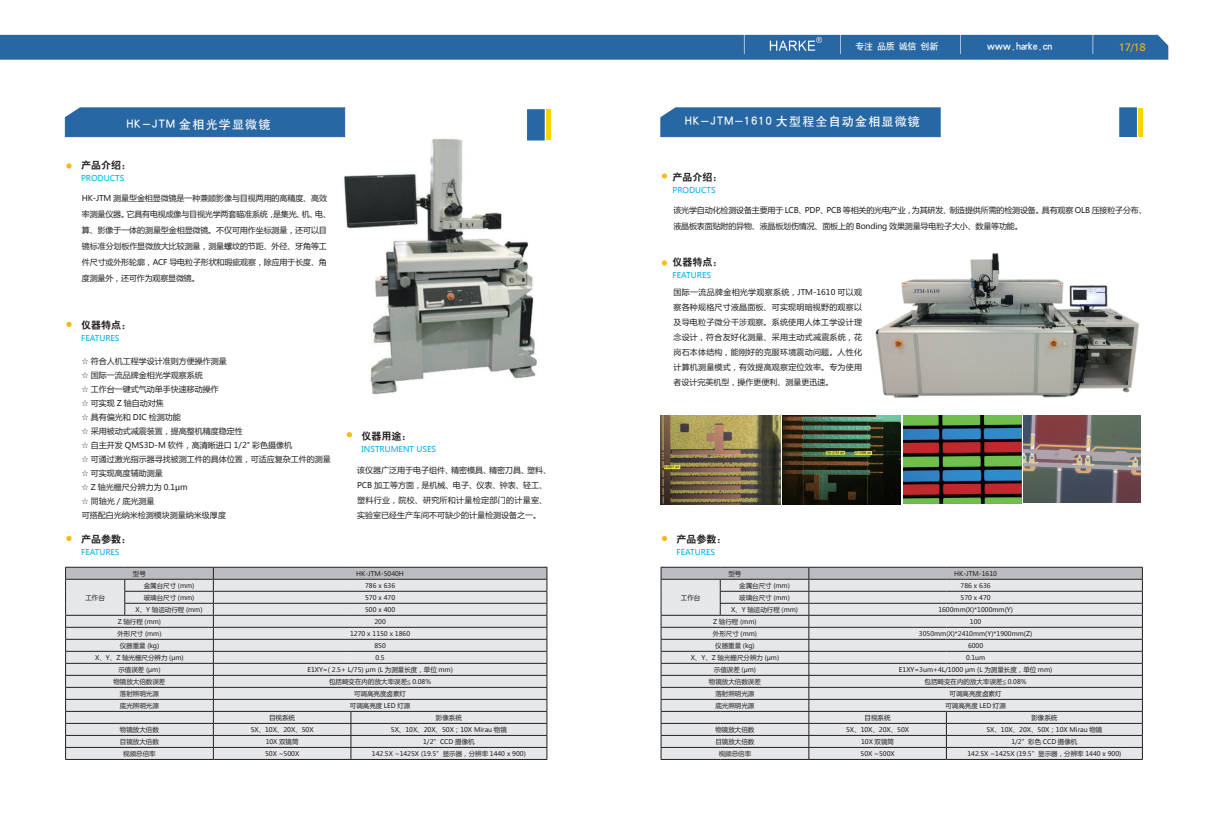
<style>
.page{position:relative;width:1208px;height:825px;background:#fff}
.page>*{position:absolute;margin:0;border:0;box-sizing:border-box;transform-origin:0 0}
.t1{font:12px "H Yb 1 gj";letter-spacing:.1em;color:#fff}
.t2{font:11px "H Yb 1 gj";letter-spacing:-.03em;color:#fff}
.t3{font:11px "Humanist 777 BT Roman B";color:#fcb814}
.t4{font:10px "H Yb 2 gj";color:#231f20}
.t5{font:9px "H Yb 1 gj";letter-spacing:-.03em;color:#fff}
.t6{font:8px/14px "Microsoft Ya Hei";color:#231f20}
.t7{font:8px/16px "Microsoft Ya Hei";letter-spacing:-.02em;color:#231f20}
.t8{font:8px "Microsoft Ya Hei";color:#00aeef}
.t9{font:6.5px "Microsoft Ya Hei";color:#231f20}
</style>
<div class="page">
<img style="left:0;top:34px;width:1169px;height:26px">
<img style="left:764px;top:35px;width:60px;height:19px">
<img style="left:875px;top:253px;width:264px;height:145px">
<img style="left:329px;top:119px;width:222px;height:275px">
<svg style="left:66px;top:163px;width:6px;height:6px"></svg>
<svg style="left:66px;top:322px;width:6px;height:5px"></svg>
<svg style="left:347px;top:432px;width:5px;height:5px"></svg>
<svg style="left:65px;top:107px;width:280px;height:30px;background:#2b6aa5"></svg>
<div style="left:527px;top:110px;width:17px;height:30px;background:#2767a4"></div>
<div style="left:1119px;top:108px;width:17px;height:29px;background:#2767a4;border:1px solid #2767a4"></div>
<hr style="left:546px;top:110px;width:4px;height:30px;background:#fed304">
<hr style="left:1138px;top:108px;width:4px;height:28px;background:#fed304">
<svg style="left:66px;top:536px;width:6px;height:5px"></svg>
<svg style="left:662px;top:536px;width:5px;height:5px"></svg>
<svg style="left:65px;top:568px;width:482px;height:191px;background:#d3d3d5"></svg>
<hr style="left:65px;top:759px;width:60px;height:1px;background:#231f20">
<hr style="left:125px;top:759px;width:88px;height:1px;background:#231f20">
<hr style="left:213px;top:759px;width:138px;height:1px;background:#231f20">
<hr style="left:351px;top:759px;width:196px;height:1px;background:#231f20">
<hr style="left:65px;top:567px;width:60px;height:1px;background:#231f20">
<hr style="left:125px;top:567px;width:88px;height:1px;background:#231f20">
<hr style="left:213px;top:567px;width:138px;height:1px;background:#231f20">
<hr style="left:351px;top:567px;width:196px;height:1px;background:#231f20">
<svg style="left:660px;top:567px;width:483px;height:192px;background:#cccdce"></svg>
<hr style="left:660px;top:759px;width:60px;height:1px;background:#231f20">
<hr style="left:720px;top:759px;width:89px;height:1px;background:#231f20">
<hr style="left:809px;top:759px;width:137px;height:1px;background:#231f20">
<hr style="left:946px;top:759px;width:196px;height:1px;background:#231f20">
<hr style="left:660px;top:567px;width:60px;height:1px;background:#231f20">
<hr style="left:720px;top:567px;width:89px;height:1px;background:#231f20">
<hr style="left:809px;top:567px;width:137px;height:1px;background:#231f20">
<hr style="left:946px;top:567px;width:196px;height:1px;background:#231f20">
<svg style="left:660px;top:107px;width:280px;height:30px;background:#2c6aa6"></svg>
<svg style="left:662px;top:260px;width:5px;height:6px"></svg>
<svg style="left:662px;top:173px;width:5px;height:6px"></svg>
<img style="left:660px;top:415px;width:120px;height:90px">
<img style="left:782px;top:415px;width:118px;height:89px">
<img style="left:903px;top:415px;width:118px;height:88px">
<img style="left:1023px;top:416px;width:117px;height:87px">
<h1 class="t1" style="left:127px;top:118px;width:145px">HK-JTM 金相光学显微镜</h1>
<h3 class="t4" style="left:81px;top:160px;width:51px">产品介绍：</h3>
<p class="t8" style="left:81px;top:173px;width:45px">PRODUCTS</p>
<p class="t6" style="left:82px;top:190px;width:251px;line-height:16px">HK-JTM 测量型金相显微镜是一种兼顾影像与目视两用的高精度、高效率测量仪器。它具有电视成像与目视光学两套瞄准系统，是集光、机、电、算、影像于一体的测量型金相显微镜。不仅可用作坐标测量，还可以目镜标准分划板作显微放大比较测量，测量螺纹的节距、外径、牙角等工件尺寸或外形轮廓，ACF 导电粒子形状和瑕疵观察，除应用于长度、角度测量外，还可作为观察显微镜。</p>
<h3 class="t4" style="left:81px;top:320px;width:51px">仪器特点：</h3>
<p class="t8" style="left:81px;top:333px;width:40px">FEATURES</p>
<p class="t6" style="left:82px;top:353px;width:250px">☆ 符合人机工程学设计准则方便操作测量<br>☆ 国际一流品牌金相光学观察系统<br>☆ 工作台一键式气动单手快速移动操作<br>☆ 可实现 Z 轴自动对焦<br>☆ 具有偏光和 DIC 检测功能<br>☆ 采用被动式减震装置，提高整机精度稳定性<br>☆ 自主开发 QMS3D-M 软件，高清晰进口 1/2" 彩色摄像机<br>☆ 可通过激光指示器寻找被测工件的具体位置，可适应复杂工件的测量☆ 可实现高度辅助测量<br>☆ Z 轴光栅尺分辨力为 0.1μm<br>☆ 同轴光 / 底光测量<br>可搭配白光纳米检测模块测量纳米级厚度</p>
<h3 class="t4" style="left:81px;top:534px;width:51px">产品参数：</h3>
<p class="t8" style="left:81px;top:547px;width:40px">FEATURES</p>
<h3 class="t4" style="left:361px;top:431px;width:51px">仪器用途：</h3>
<p class="t8" style="left:361px;top:443px;width:76px">INSTRUMENT USES</p>
<p class="t6" style="left:357px;top:462px;width:196px;line-height:15px">该仪器广泛用于电子组件、精密模具、精密刀具、塑料、<br>PCB 加工等方面，是机械、电子、仪表、钟表、轻工、塑料行业，院校、研究所和计量检定部门的计量室、实验室已经生产车间不可缺少的计量检测设备之一。</p>
<p class="t9" style="left:133px;top:569px;width:14px">型号</p>
<p class="t9" style="left:356px;top:569px;width:49px">HK-JTM-5040H</p>
<p class="t9" style="left:144px;top:581px;width:52px">金属台尺寸 (mm)</p>
<p class="t9" style="left:365px;top:581px;width:31px">786 x 636</p>
<p class="t9" style="left:144px;top:593px;width:52px">玻璃台尺寸 (mm)</p>
<p class="t9" style="left:365px;top:593px;width:31px">570 x 470</p>
<p class="t9" style="left:136px;top:605px;width:68px">X、Y 轴运动行程 (mm)</p>
<p class="t9" style="left:365px;top:605px;width:31px">500 x 400</p>
<p class="t9" style="left:118px;top:617px;width:45px">Z 轴行程 (mm)</p>
<p class="t9" style="left:374px;top:617px;width:13px">200</p>
<p class="t9" style="left:117px;top:629px;width:46px">外形尺寸 (mm)</p>
<p class="t9" style="left:350px;top:629px;width:61px">1270 x 1150 x 1860</p>
<p class="t9" style="left:120px;top:641px;width:41px">仪器重量 (kg)</p>
<p class="t9" style="left:374px;top:641px;width:13px">850</p>
<p class="t9" style="left:95px;top:653px;width:90px">X、Y、Z 轴光栅尺分辨力 (μm)</p>
<p class="t9" style="left:375px;top:653px;width:11px">0.5</p>
<p class="t9" style="left:118px;top:665px;width:44px">示值误差 (μm)</p>
<p class="t9" style="left:307px;top:665px;width:147px">E1XY=( 2.5+ L/75) μm (L 为测量长度，单位 mm)</p>
<p class="t9" style="left:113px;top:677px;width:54px">物镜放大倍数误差</p>
<p class="t9" style="left:329px;top:677px;width:103px">包括畸变在内的放大率误差≦ 0.08%</p>
<p class="t9" style="left:120px;top:689px;width:41px">落射照明光源</p>
<p class="t9" style="left:354px;top:689px;width:53px">可调高亮度卤素灯</p>
<p class="t9" style="left:120px;top:701px;width:41px">底光照明光源</p>
<p class="t9" style="left:350px;top:701px;width:62px">可调高亮度 LED 灯源</p>
<p class="t9" style="left:269px;top:713px;width:27px">目视系统</p>
<p class="t9" style="left:436px;top:713px;width:27px">影像系统</p>
<p class="t9" style="left:120px;top:725px;width:41px">物镜放大倍数</p>
<p class="t9" style="left:251px;top:725px;width:64px">5X、10X、20X、50X</p>
<p class="t9" style="left:391px;top:725px;width:117px">5X、10X、20X、50X；10X Mirau 物镜</p>
<p class="t9" style="left:120px;top:737px;width:40px">目镜放大倍数</p>
<p class="t9" style="left:266px;top:737px;width:34px">10X 双镜筒</p>
<p class="t9" style="left:423px;top:737px;width:53px">1/2”CCD 摄像机</p>
<p class="t9" style="left:123px;top:749px;width:34px">视频总倍率</p>
<p class="t9" style="left:265px;top:749px;width:36px">50X ~500X</p>
<p class="t9" style="left:372px;top:749px;width:155px">142.5X ~1425X (19.5”显示器，分辨率 1440 x 900)</p>
<p class="t9" style="left:85px;top:593px;width:21px">工作台</p>
<h3 class="t5" style="left:855px;top:41px;width:84px">专注 品质 诚信 创新</h3>
<h2 class="t2" style="left:986px;top:41px;width:67px">www.harke.cn</h2>
<h1 class="t1" style="left:685px;top:115px;width:236px">HK-JTM-1610 大型程全自动金相显微镜</h1>
<h3 class="t4" style="left:672px;top:172px;width:51px">产品介绍：</h3>
<p class="t8" style="left:672px;top:184px;width:45px">PRODUCTS</p>
<h2 class="t3" style="left:1119px;top:40px;width:28px">17/18</h2>
<p class="t7" style="left:673px;top:201px;width:475px">该光学自动化检测设备主要用于 LCB、PDP、PCB 等相关的光电产业，为其研发、制造提供所需的检测设备。具有观察 OLB 压接粒子分布、液晶板表面贴附的异物、液晶板划伤情况、面板上的 Bonding 效果测量导电粒子大小、数量等功能。</p>
<h3 class="t4" style="left:672px;top:257px;width:51px">仪器特点：</h3>
<p class="t8" style="left:672px;top:269px;width:40px">FEATURES</p>
<p class="t6" style="left:673px;top:284px;width:190px;line-height:15px;text-align:justify">国际一流品牌金相光学观察系统，JTM-1610 可以观察各种规格尺寸液晶面板、可实现明暗视野的观察以及导电粒子微分干涉观察。系统使用人体工学设计理念设计，符合友好化测量、采用主动式减震系统，花岗石本体结构，能刚好的克服环境震动问题。人性化计算机测量模式，有效提高观察定位效率。专为使用者设计完美机型，操作更便利、测量更迅速。</p>
<h3 class="t4" style="left:676px;top:534px;width:51px">产品参数：</h3>
<p class="t8" style="left:676px;top:547px;width:40px">FEATURES</p>
<p class="t9" style="left:728px;top:569px;width:14px">型号</p>
<p class="t9" style="left:954px;top:569px;width:44px">HK-JTM-1610</p>
<p class="t9" style="left:739px;top:581px;width:52px">金属台尺寸 (mm)</p>
<p class="t9" style="left:960px;top:581px;width:31px">786 x 636</p>
<p class="t9" style="left:739px;top:593px;width:52px">玻璃台尺寸 (mm)</p>
<p class="t9" style="left:960px;top:593px;width:31px">570 x 470</p>
<p class="t9" style="left:731px;top:605px;width:68px">X、Y 轴运动行程 (mm)</p>
<p class="t9" style="left:938px;top:605px;width:76px">1600mm(X)*1000mm(Y)</p>
<p class="t9" style="left:713px;top:617px;width:45px">Z 轴行程 (mm)</p>
<p class="t9" style="left:970px;top:617px;width:13px">100</p>
<p class="t9" style="left:713px;top:629px;width:46px">外形尺寸 (mm)</p>
<p class="t9" style="left:919px;top:629px;width:115px">3050mm(X)*2410mm(Y)*1900mm(Z)</p>
<p class="t9" style="left:715px;top:641px;width:41px">仪器重量 (kg)</p>
<p class="t9" style="left:968px;top:641px;width:17px">6000</p>
<p class="t9" style="left:691px;top:653px;width:90px">X、Y、Z 轴光栅尺分辨力 (μm)</p>
<p class="t9" style="left:966px;top:653px;width:21px">0.1um</p>
<p class="t9" style="left:714px;top:665px;width:44px">示值误差 (μm)</p>
<p class="t9" style="left:899px;top:665px;width:155px">E1XY=3um+4L/1000 μm (L 为测量长度，单位 mm)</p>
<p class="t9" style="left:709px;top:677px;width:53px">物镜放大倍数误差</p>
<p class="t9" style="left:924px;top:677px;width:103px">包括畸变在内的放大率误差≦ 0.08%</p>
<p class="t9" style="left:715px;top:689px;width:40px">落射照明光源</p>
<p class="t9" style="left:949px;top:689px;width:53px">可调高亮度卤素灯</p>
<p class="t9" style="left:715px;top:701px;width:40px">底光照明光源</p>
<p class="t9" style="left:945px;top:701px;width:62px">可调高亮度 LED 灯源</p>
<p class="t9" style="left:864px;top:713px;width:27px">目视系统</p>
<p class="t9" style="left:1031px;top:713px;width:27px">影像系统</p>
<p class="t9" style="left:715px;top:725px;width:40px">物镜放大倍数</p>
<p class="t9" style="left:846px;top:725px;width:64px">5X、10X、20X、50X</p>
<p class="t9" style="left:986px;top:725px;width:117px">5X、10X、20X、50X；10X Mirau 物镜</p>
<p class="t9" style="left:715px;top:737px;width:40px">目镜放大倍数</p>
<p class="t9" style="left:861px;top:737px;width:34px">10X 双镜筒</p>
<p class="t9" style="left:1011px;top:737px;width:68px">1/2”彩色 CCD 摄像机</p>
<p class="t9" style="left:718px;top:749px;width:34px">视频总倍率</p>
<p class="t9" style="left:860px;top:749px;width:36px">50X ~500X</p>
<p class="t9" style="left:967px;top:749px;width:155px">142.5X ~1425X (19.5”显示器，分辨率 1440 x 900)</p>
<p class="t9" style="left:681px;top:593px;width:21px">工作台</p>
</div>
